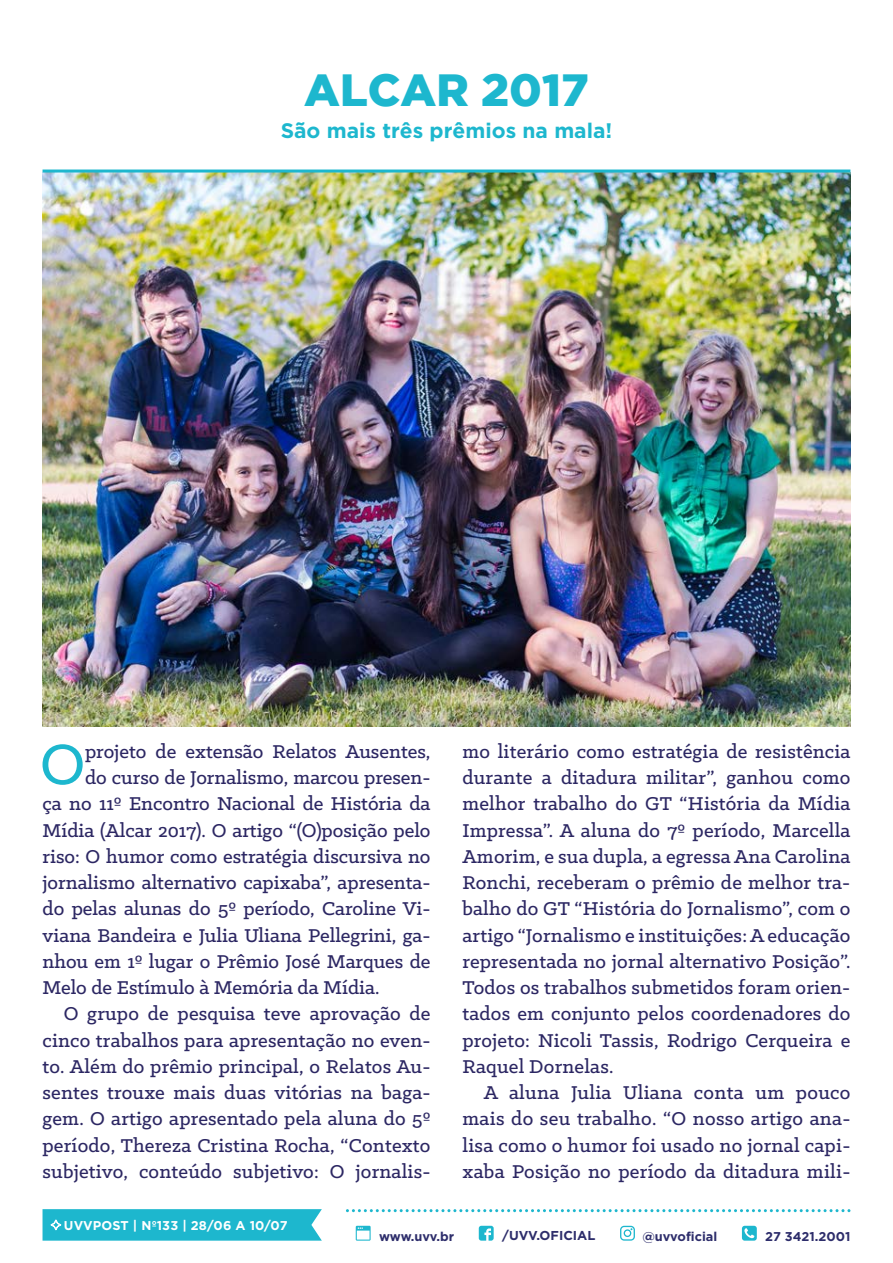
<style>
.page{position:relative;width:893px;height:1263px;background:#fff}
.page>*{position:absolute;margin:0;border:0;box-sizing:border-box;transform-origin:0 0}
.t1{font:500 64.05px "Klinic Slab";color:#1db7ce}
.t2{font:900 45px "Gotham";color:#1db7ce}
.t3{font:500 21px/26.2px "Klinic Slab";color:#2c2763;text-align:justify}
.t4{font:700 21px "Gotham";color:#1db7ce}
.t5{font:700 12.9px "Gotham";color:#2d2d6b}
.t6{font:700 12.75px "Gotham";color:#2d2d6b}
.t7{font:700 12.75px "Gotham";letter-spacing:.01em;color:#fff}
</style>
<div class="page">
<svg style="left:356px;top:1226px;width:15px;height:14px"></svg>
<svg style="left:479px;top:1226px;width:15px;height:15px"></svg>
<svg style="left:620px;top:1226px;width:15px;height:15px"></svg>
<svg style="left:742px;top:1226px;width:15px;height:15px"></svg>
<img style="left:43px;top:173px;width:807px;height:553px">
<svg style="left:346px;top:1209px;width:504px;height:3px"></svg>
<hr style="left:43px;top:170px;width:807px;height:3px;background:#1db7ce">
<svg style="left:43px;top:1209px;width:279px;height:32px;background:#25b9cf"></svg>
<h2 class="t2" style="left:304px;top:64px;width:286px">ALCAR 2017</h2>
<p class="t4" style="left:281px;top:118px;width:333px">São mais três prêmios na mala!</p>
<h1 class="t1" style="left:40px;top:723px;width:47px">O</h1>
<p class="t3" style="left:85px;top:738px;width:347px">projeto de extensão Relatos Ausentes,</p>
<p class="t3" style="left:85px;top:764px;width:347px">do curso de Jornalismo, marcou presen-</p>
<p class="t3" style="left:43px;top:790px;width:389px">ça no 11º Encontro Nacional de História da</p>
<p class="t3" style="left:43px;top:816px;width:389px">Mídia (Alcar 2017). O artigo “(O)posição pelo</p>
<p class="t3" style="left:43px;top:843px;width:389px">riso: O humor como estratégia discursiva no</p>
<p class="t3" style="left:43px;top:869px;width:389px">jornalismo alternativo capixaba”, apresenta-</p>
<p class="t3" style="left:43px;top:895px;width:389px">do pelas alunas do 5º período, Caroline Vi-</p>
<p class="t3" style="left:43px;top:921px;width:389px">viana Bandeira e Julia Uliana Pellegrini, ga-</p>
<p class="t3" style="left:43px;top:948px;width:390px">nhou em 1º lugar o Prêmio José Marques de</p>
<p class="t3" style="left:43px;top:974px;width:338px">Melo de Estímulo à Memória da Mídia.</p>
<p class="t3" style="left:64px;top:1000px;width:368px">O grupo de pesquisa teve aprovação de</p>
<p class="t3" style="left:43px;top:1026px;width:390px">cinco trabalhos para apresentação no even-</p>
<p class="t3" style="left:43px;top:1053px;width:389px">to. Além do prêmio principal, o Relatos Au-</p>
<p class="t3" style="left:43px;top:1079px;width:390px">sentes trouxe mais duas vitórias na baga-</p>
<p class="t3" style="left:43px;top:1105px;width:389px">gem. O artigo apresentado pela aluna do 5º</p>
<p class="t3" style="left:43px;top:1131px;width:389px">período, Thereza Cristina Rocha, “Contexto</p>
<p class="t3" style="left:43px;top:1158px;width:389px">subjetivo, conteúdo subjetivo: O jornalis-</p>
<p class="t3" style="left:462px;top:738px;width:390px">mo literário como estratégia de resistência durante a ditadura militar”, ganhou como melhor trabalho do GT “História da Mídia Impressa”. A aluna do 7º período, Marcella Amorim, e sua dupla, a egressa Ana Carolina Ronchi, receberam o prêmio de melhor tra&shy;balho do GT “História do Jornalismo”, com o artigo “Jornalismo e instituições: A educação representada no jornal alternativo Posição”.<br>Todos os trabalhos submetidos foram orien&shy;tados em conjunto pelos coordenadores do projeto: Nicoli Tassis, Rodrigo Cerqueira e Raquel Dornelas.</p>
<p class="t3" style="left:462px;top:1079px;width:390px;text-indent:21px">A aluna Julia Uliana conta um pouco mais do seu trabalho. “O nosso artigo ana&shy;lisa como o humor foi usado no jornal capi&shy;xaba Posição no período da ditadura mili-</p>
<p class="t7" style="left:64px;top:1218px;width:225px">UVVPOST | Nº133 | 28/06 A 10/07</p>
<p class="t6" style="left:379px;top:1229px;width:76px">www.uvv.br</p>
<p class="t5" style="left:502px;top:1228px;width:95px">/UVV.OFICIAL</p>
<p class="t6" style="left:642px;top:1229px;width:76px">@uvvoficial</p>
<p class="t6" style="left:765px;top:1229px;width:87px">27 3421.2001</p>
</div>
